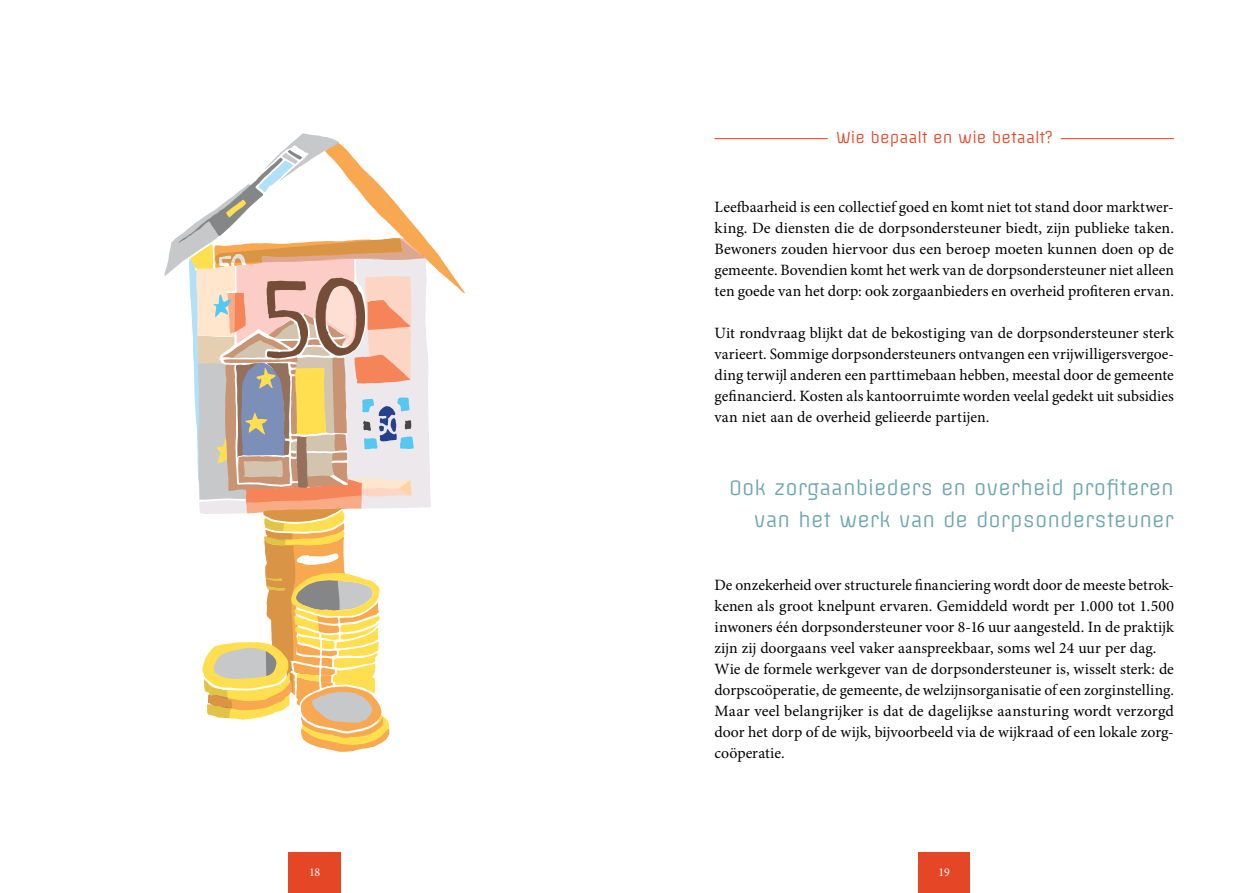
<style>
.page{position:relative;width:1259px;height:893px;background:#fff}
.page>*{position:absolute;margin:0;border:0;box-sizing:border-box;transform-origin:0 0}
.t1{font:19.5px/31.5px "Offside";color:#6ba6af;text-align:right}
.t2{font:15.75px/21px "Minion Pro";color:#000;text-align:justify}
.t3{font:15px "Offside";color:#e54625}
.t4{font:12px "Minion Pro";color:#fff}
</style>
<div class="page">
<div style="left:289px;top:852px;width:52px;height:41px;background:#e54625"></div>
<div style="left:918px;top:852px;width:52px;height:41px;background:#e54625"></div>
<svg style="left:164px;top:133px;width:301px;height:619px"></svg>
<hr style="left:714px;top:138px;width:460px;height:1px;background:#e54625">
<div style="left:827px;top:134px;width:234px;height:22px;background:#fff"></div>
<p class="t3" style="left:836px;top:128px;width:218px">Wie bepaalt en wie betaalt?</p>
<p class="t2" style="left:714px;top:196px;width:461px">Leefbaarheid is een collectief goed en komt niet tot stand door marktwer&shy;king. De diensten die de dorpsondersteuner biedt, zijn publieke taken.<br>Bewoners zouden hiervoor dus een beroep moeten kunnen doen op de gemeente. Bovendien komt het werk van de dorpsondersteuner niet alleen ten goede van het dorp: ook zorgaanbieders en overheid profiteren ervan.</p>
<p class="t2" style="left:714px;top:322px;width:461px">Uit rondvraag blijkt dat de bekostiging van de dorpsondersteuner sterk varieert. Sommige dorpsondersteuners ontvangen een vrijwilligersvergoe&shy;ding terwijl anderen een parttimebaan hebben, meestal door de gemeente gefinancierd. Kosten als kantoorruimte worden veelal gedekt uit subsidies van niet aan de overheid gelieerde partijen.</p>
<p class="t1" style="left:729px;top:472px;width:446px">Ook zorgaanbieders en overheid profiteren van het werk van de dorpsondersteuner</p>
<p class="t2" style="left:714px;top:574px;width:461px;text-align:left">De onzekerheid over structurele financiering wordt door de meeste betrok&shy;kenen als groot knelpunt ervaren. Gemiddeld wordt per 1.000 tot 1.500 inwoners één dorpsondersteuner voor 8-16 uur aangesteld. In de praktijk zijn zij doorgaans veel vaker aanspreekbaar, soms wel 24 uur per dag.<br>Wie de formele werkgever van de dorpsondersteuner is, wisselt sterk: de dorpscoöperatie, de gemeente, de welzijnsorganisatie of een zorginstelling.<br>Maar veel belangrijker is dat de dagelijkse aansturing wordt verzorgd door het dorp of de wijk, bijvoorbeeld via de wijkraad of een lokale zorg&shy;coöperatie.</p>
<p class="t4" style="left:309px;top:864px;width:13px">18</p>
<p class="t4" style="left:938px;top:864px;width:13px">19</p>
</div>
